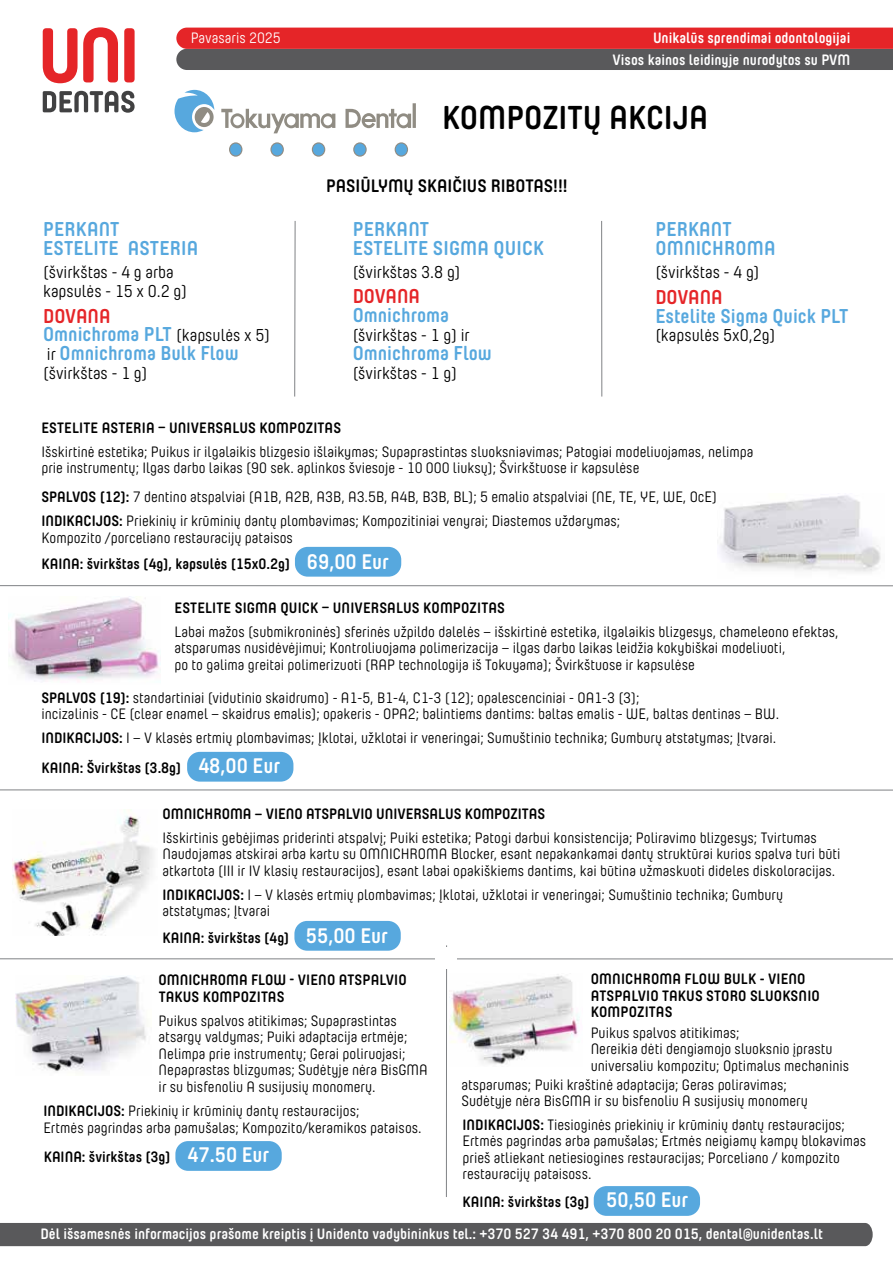
<style>
.page{position:relative;width:893px;height:1263px;background:#fff}
.page>*{position:absolute;margin:0;border:0;box-sizing:border-box;transform-origin:0 0}
.t1{font:700 33px "Yummo";color:#000}
.t2{font:700 19.95px/18.8px "Yummo";color:#57a8de}
.t3{font:700 19.95px "Yummo";color:#e52528}
.t4{font:700 18px "Yummo";color:#000}
.t5{font:17.1px/18.8px "Yummo";color:#000}
.t6{font:15px/16.5px "Yummo";color:#000}
.t7{font:700 15px/16.5px "Yummo";color:#000}
.t8{font:700 15px "Yummo";color:#fff}
.t9{font:15px "Yummo";color:#fff}
.s1{color:#e52528}
.s2{font-weight:400;font-size:17.1px;color:#000}
.s3{font-weight:700}
.s4{font-size:21px;color:#fff}
.s5{font-weight:700;font-size:21px;color:#fff}
</style>
<div class="page">
<svg style="left:176px;top:28px;width:717px;height:42px;background:#9f4042"></svg>
<div style="left:0;top:1223px;width:873px;height:23px;background:#59595b"></div>
<svg style="left:43px;top:27px;width:92px;height:56px"></svg>
<svg style="left:43px;top:91px;width:92px;height:22px"></svg>
<img style="left:13px;top:809px;width:141px;height:127px">
<div style="left:594px;top:1186px;width:106px;height:30px;background:#57a8de;border-radius:13px"></div>
<div style="left:175px;top:1141px;width:107px;height:30px;background:#57a8de;border-radius:13px"></div>
<div style="left:294px;top:921px;width:107px;height:30px;background:#57a8de;border-radius:13px"></div>
<div style="left:187px;top:752px;width:106px;height:30px;background:#57a8de;border-radius:13px"></div>
<div style="left:295px;top:547px;width:106px;height:30px;background:#57a8de;border-radius:13px"></div>
<img style="left:15px;top:976px;width:131px;height:96px">
<img style="left:720px;top:495px;width:161px;height:77px">
<img style="left:8px;top:596px;width:153px;height:85px">
<img style="left:450px;top:975px;width:130px;height:89px">
<hr style="left:0;top:790px;width:893px;height:1px;background:#808285">
<hr style="left:0;top:958px;width:893px;height:1px;background:#808285">
<hr style="left:0;top:585px;width:893px;height:1px;background:#808285">
<hr style="left:446px;top:945px;width:1px;height:252px;background:#808285">
<div style="left:435px;top:947px;width:22px;height:21px;background:#fff"></div>
<svg style="left:229px;top:142px;width:13px;height:15px"></svg>
<svg style="left:270px;top:142px;width:14px;height:15px"></svg>
<svg style="left:312px;top:142px;width:13px;height:15px"></svg>
<svg style="left:353px;top:142px;width:14px;height:15px"></svg>
<svg style="left:395px;top:142px;width:13px;height:15px"></svg>
<div style="left:230px;top:144px;width:11px;height:11px;background:#57a8de;border-radius:50%"></div>
<div style="left:272px;top:144px;width:11px;height:11px;background:#57a8de;border-radius:50%"></div>
<div style="left:313px;top:144px;width:11px;height:11px;background:#57a8de;border-radius:50%"></div>
<div style="left:354px;top:144px;width:12px;height:11px;background:#57a8de;border-radius:50%"></div>
<div style="left:396px;top:144px;width:11px;height:11px;background:#57a8de;border-radius:50%"></div>
<svg style="left:221px;top:109px;width:114px;height:24px"></svg>
<svg style="left:345px;top:103px;width:71px;height:25px"></svg>
<svg style="left:174px;top:90px;width:40px;height:42px"></svg>
<hr style="left:294px;top:221px;width:1px;height:176px;background:#808285">
<hr style="left:601px;top:221px;width:1px;height:176px;background:#808285">
<p class="t9" style="left:191px;top:27px;width:92px">Pavasaris 2025</p>
<h2 class="t2" style="left:43px;top:216px;width:156px">PERKANT<br>ESTELITE ASTERIA</h2>
<p class="t5" style="left:43px;top:262px;width:146px">(švirkštas - 4 g arba kapsulės - 15 x 0.2 g)</p>
<h2 class="t2" style="left:43px;top:303px;width:228px"><span class="s1">DOVANA<br></span>Omnichroma PLT <span class="s2">(kapsulės x 5) ir</span> Omnichroma Bulk Flow</h2>
<p class="t5" style="left:43px;top:363px;width:106px">(švirkštas - 1 g)</p>
<p class="t8" style="left:653px;top:24px;width:199px">Unikalūs sprendimai odontologijai</p>
<p class="t8" style="left:613px;top:46px;width:239px">Visos kainos leidinyje nurodytos su PVM</p>
<h1 class="t1" style="left:442px;top:88px;width:268px">KOMPOZITŲ AKCIJA</h1>
<p class="t4" style="left:326px;top:169px;width:243px">PASIŪLYMŲ SKAIČIUS RIBOTAS!!!</p>
<h2 class="t2" style="left:353px;top:216px;width:193px">PERKANT<br>ESTELITE SIGMA QUICK</h2>
<p class="t5" style="left:353px;top:262px;width:109px">(švirkštas 3.8 g)</p>
<h2 class="t3" style="left:353px;top:278px;width:69px">DOVANA</h2>
<h2 class="t2" style="left:353px;top:303px;width:98px">Omnichroma</h2>
<p class="t5" style="left:353px;top:325px;width:118px">(švirkštas - 1 g) ir</p>
<h2 class="t2" style="left:353px;top:340px;width:141px">Omnichroma Flow</h2>
<p class="t5" style="left:353px;top:362px;width:106px">(švirkštas - 1 g)</p>
<h2 class="t2" style="left:655px;top:216px;width:122px">PERKANT<br>OMNICHROMA</h2>
<p class="t5" style="left:655px;top:262px;width:106px">(švirkštas - 4 g)</p>
<h2 class="t3" style="left:655px;top:279px;width:69px">DOVANA</h2>
<h2 class="t2" style="left:655px;top:303px;width:195px">Estelite Sigma Quick PLT</h2>
<p class="t5" style="left:655px;top:325px;width:121px">(kapsulės 5x0,2g)</p>
<p class="t7" style="left:42px;top:417px;width:301px">ESTELITE ASTERIA – UNIVERSALUS KOMPOZITAS</p>
<p class="t6" style="left:41px;top:443px;width:713px">Išskirtinė estetika; Puikus ir ilgalaikis blizgesio išlaikymas; Supaprastintas sluoksniavimas; Patogiai modeliuojamas, nelimpa prie instrumentų; Ilgas darbo laikas (90 sek. aplinkos šviesoje - 10 000 liuksų); Švirkštuose ir kapsulėse</p>
<p class="t6" style="left:41px;top:484px;width:677px;line-height:24px"><span class="s3">SPALVOS (12):</span> 7 dentino atspalviai (A1B, A2B, A3B, A3.5B, A4B, B3B, BL); 5 emalio atspalviai (NE, TE, YE, WE, OcE)<br><span class="s3">INDIKACIJOS:</span> Priekinių ir krūminių dantų plombavimas; Kompozitiniai venyrai; Diastemos uždarymas;</p>
<p class="t6" style="left:41px;top:528px;width:253px">Kompozito /porceliano restauracijų pataisos</p>
<p class="t7" style="left:41px;top:553px;width:349px">KAINA: švirkštas (4g), kapsulės (15x0.2g) <span class="s4">69,00 Eur</span></p>
<p class="t7" style="left:175px;top:597px;width:332px">ESTELITE SIGMA QUICK – UNIVERSALUS KOMPOZITAS</p>
<p class="t6" style="left:174px;top:622px;width:666px">Labai mažos (submikroninės) sferinės užpildo dalelės – išskirtinė estetika, ilgalaikis blizgesys, chameleono efektas, atsparumas nusidėvėjimui; Kontroliuojama polimerizacija – ilgas darbo laikas leidžia kokybiškai modeliuoti,<br>po to galima greitai polimerizuoti (RAP technologija iš Tokuyama); Švirkštuose ir kapsulėse</p>
<p class="t6" style="left:41px;top:688px;width:739px"><span class="s3">SPALVOS (19):</span> standartiniai (vidutinio skaidrumo) - A1-5, B1-4, C1-3 (12); opalescenciniai - OA1-3 (3);<br>incizalinis - CE (clear enamel – skaidrus emalis); opakeris - OPA2; balintiems dantims: baltas emalis - WE, baltas dentinas – BW.</p>
<p class="t6" style="left:41px;top:722px;width:736px;line-height:30px"><span class="s3">INDIKACIJOS:</span> I – V klasės ertmių plombavimas; Įklotai, užklotai ir veneringai; Sumuštinio technika; Gumburų atstatymas; Įtvarai.<br><span class="s3">KAINA: Švirkštas (3.8g)</span> <span class="s5">48,00 Eur</span></p>
<p class="t7" style="left:163px;top:803px;width:384px">OMNICHROMA – VIENO ATSPALVIO UNIVERSALUS KOMPOZITAS</p>
<p class="t6" style="left:163px;top:829px;width:679px">Išskirtinis gebėjimas priderinti atspalvį; Puiki estetika; Patogi darbui konsistencija; Poliravimo blizgesys; Tvirtumas<br>Naudojamas atskirai arba kartu su OMNICHROMA Blocker, esant nepakankamai dantų struktūrai kurios spalva turi būti atkartota (III ir IV klasių restauracijos), esant labai opakiškiems dantims, kai būtina užmaskuoti dideles diskoloracijas.</p>
<p class="t6" style="left:163px;top:886px;width:622px"><span class="s3">INDIKACIJOS:</span> I – V klasės ertmių plombavimas; Įklotai, užklotai ir veneringai; Sumuštinio technika; Gumburų atstatymas; Įtvarai</p>
<p class="t7" style="left:162px;top:927px;width:227px">KAINA: švirkštas (4g) <span class="s4">55,00 Eur</span></p>
<p class="t7" style="left:159px;top:969px;width:250px">OMNICHROMA FLOW - VIENO ATSPALVIO<br>TAKUS KOMPOZITAS</p>
<p class="t6" style="left:159px;top:1011px;width:270px">Puikus spalvos atitikimas; Supaprastintas atsargų valdymas; Puiki adaptacija ertmėje; Nelimpa prie instrumentų; Gerai poliruojasi; Nepaprastas blizgumas; Sudėtyje nėra BisGMA ir su bisfenoliu A susijusių monomerų.</p>
<p class="t7" style="left:591px;top:969px;width:231px">OMNICHROMA FLOW BULK - VIENO<br>ATSPALVIO TAKUS STORO SLUOKSNIO<br>KOMPOZITAS</p>
<p class="t6" style="left:591px;top:1023px;width:260px">Puikus spalvos atitikimas;<br>Nereikia dėti dengiamojo sluoksnio įprastu universaliu kompozitu; Optimalus mechaninis</p>
<p class="t6" style="left:461px;top:1076px;width:348px">atsparumas; Puiki kraštinė adaptacija; Geras poliravimas;<br>Sudėtyje nėra BisGMA ir su bisfenoliu A susijusių monomerų</p>
<p class="t6" style="left:43px;top:1102px;width:380px"><span class="s3">INDIKACIJOS:</span> Priekinių ir krūminių dantų restauracijos;<br>Ertmės pagrindas arba pamušalas; Kompozito/keramikos pataisos.</p>
<p class="t6" style="left:462px;top:1115px;width:405px"><span class="s3">INDIKACIJOS:</span> Tiesioginės priekinių ir krūminių dantų restauracijos; Ertmės pagrindas arba pamušalas; Ertmės neigiamų kampų blokavimas prieš atliekant netiesiogines restauracijas; Porceliano / kompozito restauracijų pataisoss.</p>
<p class="t7" style="left:44px;top:1146px;width:227px">KAINA: švirkštas (3g) <span class="s4">47.50 Eur</span></p>
<p class="t7" style="left:463px;top:1191px;width:227px">KAINA: švirkštas (3g) <span class="s4">50,50 Eur</span></p>
<p class="t8" style="left:40px;top:1220px;width:784px">Dėl išsamesnės informacijos prašome kreiptis į Unidento vadybininkus tel.: +370 527 34 491, +370 800 20 015, dental@unidentas.lt</p>
</div>
